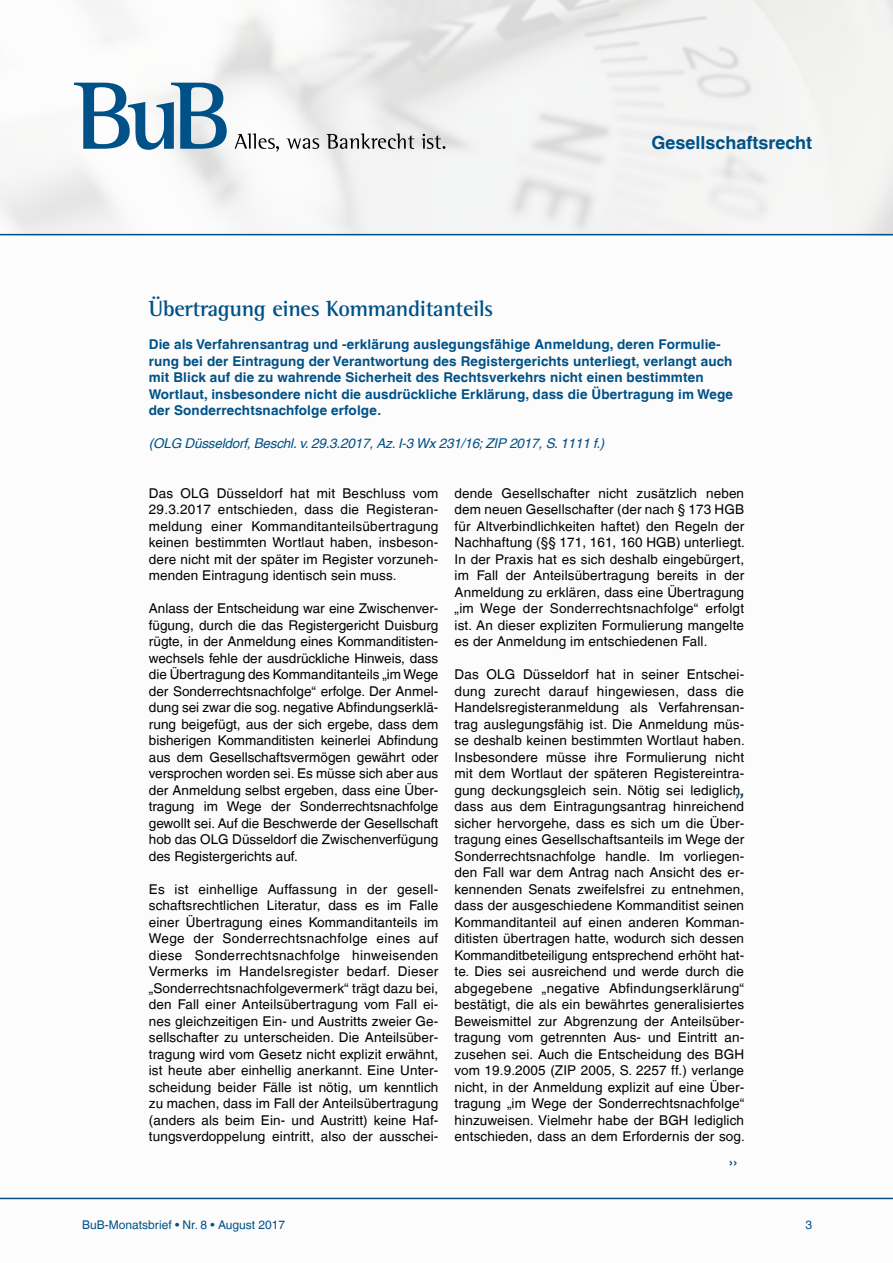
<style>
.page{position:relative;width:893px;height:1263px;background:#fff}
.page>*{position:absolute;margin:0;border:0;box-sizing:border-box;transform-origin:0 0}
.t1{font:700 22.5px "Rotis Semi Serif Pro";letter-spacing:-.015em;color:#005187}
.t2{font:700 18px "Helvetica LT";color:#005187}
.t3{font:13.5px/16.5px "Helvetica LT";letter-spacing:.01em;color:#000;text-align:justify}
.t4{font:700 13.5px/16.5px "Helvetica LT";letter-spacing:.01em;color:#005187}
.t5{font:italic 13.5px "Helvetica LT";letter-spacing:-.015em;color:#005187}
.t6{font:12px "Helvetica LT";color:#005187}
</style>
<div class="page">
<svg style="left:74px;top:83px;width:153px;height:67px"></svg>
<svg style="left:235px;top:133px;width:44px;height:19px"></svg>
<svg style="left:287px;top:138px;width:32px;height:11px"></svg>
<svg style="left:326px;top:133px;width:88px;height:16px"></svg>
<svg style="left:421px;top:134px;width:24px;height:15px"></svg>
<hr style="left:0;top:234px;width:893px;height:1px;background:#005187">
<hr style="left:0;top:1198px;width:893px;height:1px;background:#005187">
<h2 class="t2" style="left:651px;top:132px;width:162px">Gesellschaftsrecht</h2>
<h1 class="t1" style="left:149px;top:295px;width:346px">Übertragung eines Kommanditanteils</h1>
<p class="t4" style="left:149px;top:336px;width:586px">Die als Verfahrensantrag und -erklärung auslegungsfähige Anmeldung, deren Formulie&shy;rung bei der Eintragung der Verantwortung des Registergerichts unterliegt, verlangt auch mit Blick auf die zu wahrende Sicherheit des Rechtsverkehrs nicht einen bestimmten Wortlaut, insbesondere nicht die ausdrückliche Erklärung, dass die Übertragung im Wege der Sonderrechtsnachfolge erfolge.</p>
<p class="t5" style="left:149px;top:436px;width:457px">(OLG Düsseldorf, Beschl. v. 29.3.2017, Az. I-3 Wx 231/16; ZIP 2017, S. 1111 f.)</p>
<p class="t3" style="left:149px;top:485px;width:291px">Das OLG Düsseldorf hat mit Beschluss vom 29.3.2017 entschieden, dass die Registeran&shy;meldung einer Kommanditanteilsübertragung keinen bestimmten Wortlaut haben, insbeson&shy;dere nicht mit der später im Register vorzuneh&shy;menden Eintragung identisch sein muss.</p>
<p class="t3" style="left:149px;top:600px;width:291px">Anlass der Entscheidung war eine Zwischenver&shy;fügung, durch die das Registergericht Duisburg rügte, in der Anmeldung eines Kommanditisten&shy;wechsels fehle der ausdrückliche Hinweis, dass die Übertragung des Kommanditanteils „im Wege der Sonderrechtsnachfolge“ erfolge. Der Anmel&shy;dung sei zwar die sog. negative Abfindungserklä&shy;rung beigefügt, aus der sich ergebe, dass dem bisherigen Kommanditisten keinerlei Abfindung aus dem Gesellschaftsvermögen gewährt oder versprochen worden sei. Es müsse sich aber aus der Anmeldung selbst ergeben, dass eine Über&shy;tragung im Wege der Sonderrechtsnachfolge gewollt sei. Auf die Beschwerde der Gesellschaft hob das OLG Düsseldorf die Zwischenverfügung des Registergerichts auf.</p>
<p class="t3" style="left:149px;top:881px;width:291px">Es ist einhellige Auffassung in der gesell&shy;schaftsrechtlichen Literatur, dass es im Falle einer Übertragung eines Kommanditanteils im Wege der Sonderrechtsnachfolge eines auf diese Sonderrechtsnachfolge hinweisenden Vermerks im Handelsregister bedarf. Dieser „Sonderrechtsnachfolgevermerk“ trägt dazu bei, den Fall einer Anteilsübertragung vom Fall ei&shy;nes gleichzeitigen Ein- und Austritts zweier Ge&shy;sellschafter zu unterscheiden. Die Anteilsüber&shy;tragung wird vom Gesetz nicht explizit erwähnt, ist heute aber einhellig anerkannt. Eine Unter&shy;scheidung beider Fälle ist nötig, um kenntlich zu machen, dass im Fall der Anteilsübertragung (anders als beim Ein- und Austritt) keine Haf&shy;tungsverdoppelung eintritt, also der ausschei-</p>
<p class="t3" style="left:455px;top:485px;width:292px">dende Gesellschafter nicht zusätzlich neben dem neuen Gesellschafter (der nach § 173 HGB für Altverbindlichkeiten haftet) den Regeln der Nachhaftung (§§ 171, 161, 160 HGB) unterliegt.<br>In der Praxis hat es sich deshalb eingebürgert, im Fall der Anteilsübertragung bereits in der Anmeldung zu erklären, dass eine Übertragung „im Wege der Sonderrechtsnachfolge“ erfolgt ist. An dieser expliziten Formulierung mangelte es der Anmeldung im entschiedenen Fall.</p>
<p class="t3" style="left:455px;top:666px;width:292px">Das OLG Düsseldorf hat in seiner Entschei&shy;dung zurecht darauf hingewiesen, dass die Handelsregisteranmeldung als Verfahrensan&shy;trag auslegungsfähig ist. Die Anmeldung müs&shy;se deshalb keinen bestimmten Wortlaut haben.<br>Insbesondere müsse ihre Formulierung nicht mit dem Wortlaut der späteren Registereintra&shy;gung deckungsgleich sein. Nötig sei lediglich, dass aus dem Eintragungsantrag hinreichend sicher hervorgehe, dass es sich um die Über&shy;tragung eines Gesellschaftsanteils im Wege der Sonderrechtsnachfolge handle. Im vorliegen&shy;den Fall war dem Antrag nach Ansicht des er&shy;kennenden Senats zweifelsfrei zu entnehmen, dass der ausgeschiedene Kommanditist seinen Kommanditanteil auf einen anderen Komman&shy;ditisten übertragen hatte, wodurch sich dessen Kommanditbeteiligung entsprechend erhöht hat&shy;te. Dies sei ausreichend und werde durch die abgegebene „negative Abfindungserklärung“ bestätigt, die als ein bewährtes generalisiertes Beweismittel zur Abgrenzung der Anteilsüber&shy;tragung vom getrennten Aus- und Eintritt an&shy;zusehen sei. Auch die Entscheidung des BGH vom 19.9.2005 (ZIP 2005, S. 2257 ff.) verlange nicht, in der Anmeldung explizit auf eine Über&shy;tragung „im Wege der Sonderrechtsnachfolge“ hinzuweisen. Vielmehr habe der BGH lediglich entschieden, dass an dem Erfordernis der sog.</p>
<p class="t4" style="left:735px;top:786px;width:10px">››</p>
<p class="t4" style="left:729px;top:1154px;width:10px">››</p>
<p class="t6" style="left:82px;top:1218px;width:204px">BuB-Monatsbrief • Nr. 8 • August 2017</p>
<p class="t6" style="left:805px;top:1218px;width:8px">3</p>
</div>
